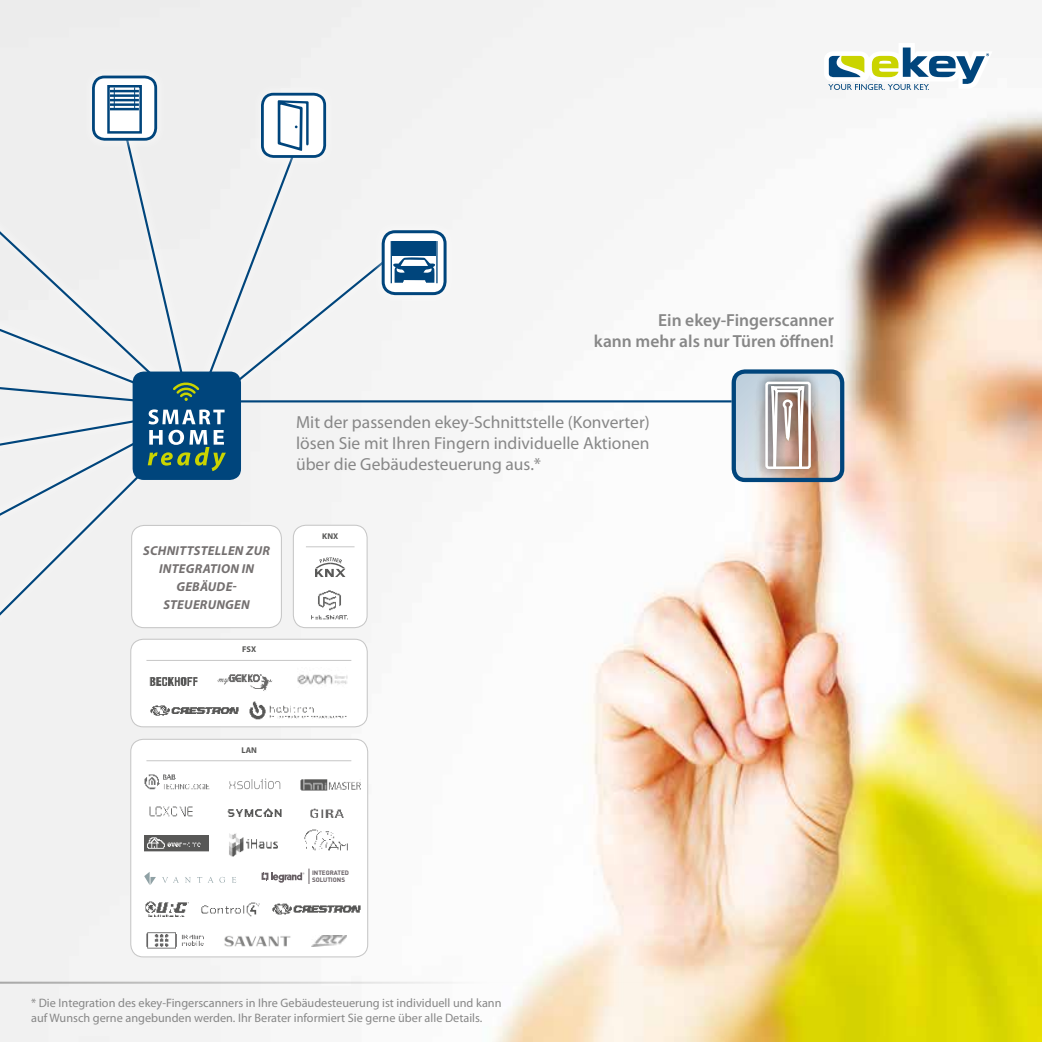
<style>
.page{position:relative;width:1042px;height:1042px;background:#fff}
.page>*{position:absolute;margin:0;border:0;box-sizing:border-box;transform-origin:0 0}
.t1{font:17.5px/21px "Myriad Pro";color:#878787;text-align:justify}
.t2{font:600 17.5px/21px "Myriad Pro";color:#878787;text-align:right}
.t3{font:italic 700 12.95px/18.2px "Myriad Pro";letter-spacing:.02em;color:#747070;text-align:center}
.t4{font:12.25px/14.7px "Myriad Pro";color:#878787}
.t5{font:700 8.4px "Myriad Pro";color:#575756}
.t6{font:700 6.3px/7.5px "DIN Pro";color:#665e63}
</style>
<div class="page">
<img style="left:0;top:0;width:1042px;height:1042px">
<hr style="left:0;top:981px;width:1042px;height:2px;background:#9d9d9c">
<div style="left:0;top:684px;width:139px;height:43px;background:#f1f1f1"></div>
<div style="left:253px;top:85px;width:81px;height:81px;background:#f1f1f1"></div>
<div style="left:374px;top:222px;width:80px;height:81px;background:#fff;opacity:.6"></div>
<svg style="left:383px;top:232px;width:62px;height:62px"></svg>
<div style="left:382px;top:230px;width:64px;height:65px;border:3px solid #00457c;border-radius:12px"></div>
<hr style="left:392px;top:251px;width:44px;height:4px;background:#00457c">
<hr style="left:392px;top:246px;width:44px;height:4px;background:#00457c">
<hr style="left:392px;top:241px;width:44px;height:4px;background:#00457c">
<hr style="left:436px;top:241px;width:1px;height:42px;background:#00457c">
<hr style="left:221px;top:400px;width:510px;height:2px;background:#00457c">
<svg style="left:731px;top:371px;width:110px;height:110px;background:#d3d9df"></svg>
<div style="left:731px;top:369px;width:113px;height:113px;border:4px solid #00457c;border-radius:11px"></div>
<div style="left:756px;top:372px;width:64px;height:106px;background:#000;opacity:.75"></div>
<svg style="left:764px;top:338px;width:48px;height:139px"></svg>
<div style="left:84px;top:68px;width:81px;height:80px;background:#fff;opacity:.6"></div>
<div style="left:93px;top:77px;width:63px;height:62px;background:#fff;border-radius:11px"></div>
<div style="left:92px;top:76px;width:65px;height:65px;border:3px solid #00457c;border-radius:11px"></div>
<div style="left:107px;top:85px;width:35px;height:49px;background:#00457c"></div>
<svg style="left:0;top:87px;width:435px;height:597px"></svg>
<div style="left:131px;top:639px;width:236px;height:88px;background:#fff;border-radius:13px"></div>
<div style="left:130px;top:639px;width:238px;height:88px;border:1px solid #c6c6c6;border-radius:13px"></div>
<img style="left:249px;top:701px;width:98px;height:18px">
<img style="left:150px;top:705px;width:89px;height:11px">
<img style="left:217px;top:674px;width:56px;height:17px">
<img style="left:149px;top:677px;width:49px;height:9px">
<img style="left:297px;top:674px;width:51px;height:11px">
<hr style="left:146px;top:660px;width:205px;height:1px;background:#c6c6c6">
<div style="left:131px;top:739px;width:237px;height:218px;background:#fff;border-radius:13px"></div>
<div style="left:130px;top:739px;width:238px;height:218px;border:1px solid #c6c6c6;border-radius:13px"></div>
<img style="left:145px;top:901px;width:44px;height:15px">
<img style="left:272px;top:903px;width:89px;height:12px">
<img style="left:229px;top:833px;width:48px;height:23px">
<img style="left:304px;top:829px;width:44px;height:22px">
<img style="left:144px;top:836px;width:64px;height:16px">
<img style="left:310px;top:808px;width:34px;height:9px">
<img style="left:300px;top:779px;width:61px;height:12px">
<img style="left:150px;top:806px;width:43px;height:10px">
<img style="left:227px;top:808px;width:55px;height:9px">
<img style="left:144px;top:774px;width:66px;height:15px">
<img style="left:201px;top:902px;width:59px;height:14px">
<svg style="left:229px;top:778px;width:51px;height:11px"></svg>
<svg style="left:162px;top:877px;width:17px;height:6px"></svg>
<svg style="left:185px;top:877px;width:6px;height:6px"></svg>
<svg style="left:208px;top:877px;width:17px;height:6px"></svg>
<svg style="left:232px;top:877px;width:4px;height:6px"></svg>
<svg style="left:144px;top:872px;width:12px;height:13px"></svg>
<svg style="left:262px;top:868px;width:48px;height:16px"></svg>
<hr style="left:146px;top:760px;width:205px;height:1px;background:#c6c6c6">
<img style="left:146px;top:932px;width:58px;height:17px">
<div style="left:132px;top:525px;width:149px;height:103px;background:#fff;border-radius:13px"></div>
<div style="left:131px;top:525px;width:151px;height:103px;border:1px solid #c6c6c6;border-radius:13px"></div>
<img style="left:308px;top:589px;width:42px;height:30px">
<img style="left:224px;top:935px;width:67px;height:12px">
<img style="left:312px;top:935px;width:34px;height:11px">
<svg style="left:824px;top:43px;width:168px;height:47px"></svg>
<h1 class="t2" style="left:594px;top:309px;width:241px">Ein ekey-Fingerscanner<br>kann mehr als nur Türen öffnen!</h1>
<h1 class="t1" style="left:296px;top:411px;width:355px">Mit der passenden ekey-Schnittstelle (Konverter) lösen Sie mit Ihren Fingern individuelle Aktionen über die Gebäudesteuerung aus.*</h1>
<p class="t3" style="left:143px;top:541px;width:128px">SCHNITTSTELLEN ZUR<br>INTEGRATION IN<br>GEBÄUDE-<br>STEUERUNGEN</p>
<p class="t5" style="left:242px;top:644px;width:16px">FSX</p>
<p class="t5" style="left:241px;top:744px;width:17px">LAN</p>
<p class="t5" style="left:322px;top:530px;width:18px">KNX</p>
<p class="t6" style="left:312px;top:868px;width:39px">INTEGRATED<br>SOLUTIONS</p>
<p class="t4" style="left:31px;top:995px;width:472px">* Die Integration des ekey-Fingerscanners in Ihre Gebäudesteuerung ist individuell und kann auf Wunsch gerne angebunden werden. Ihr Berater informiert Sie gerne über alle Details.</p>
</div>
